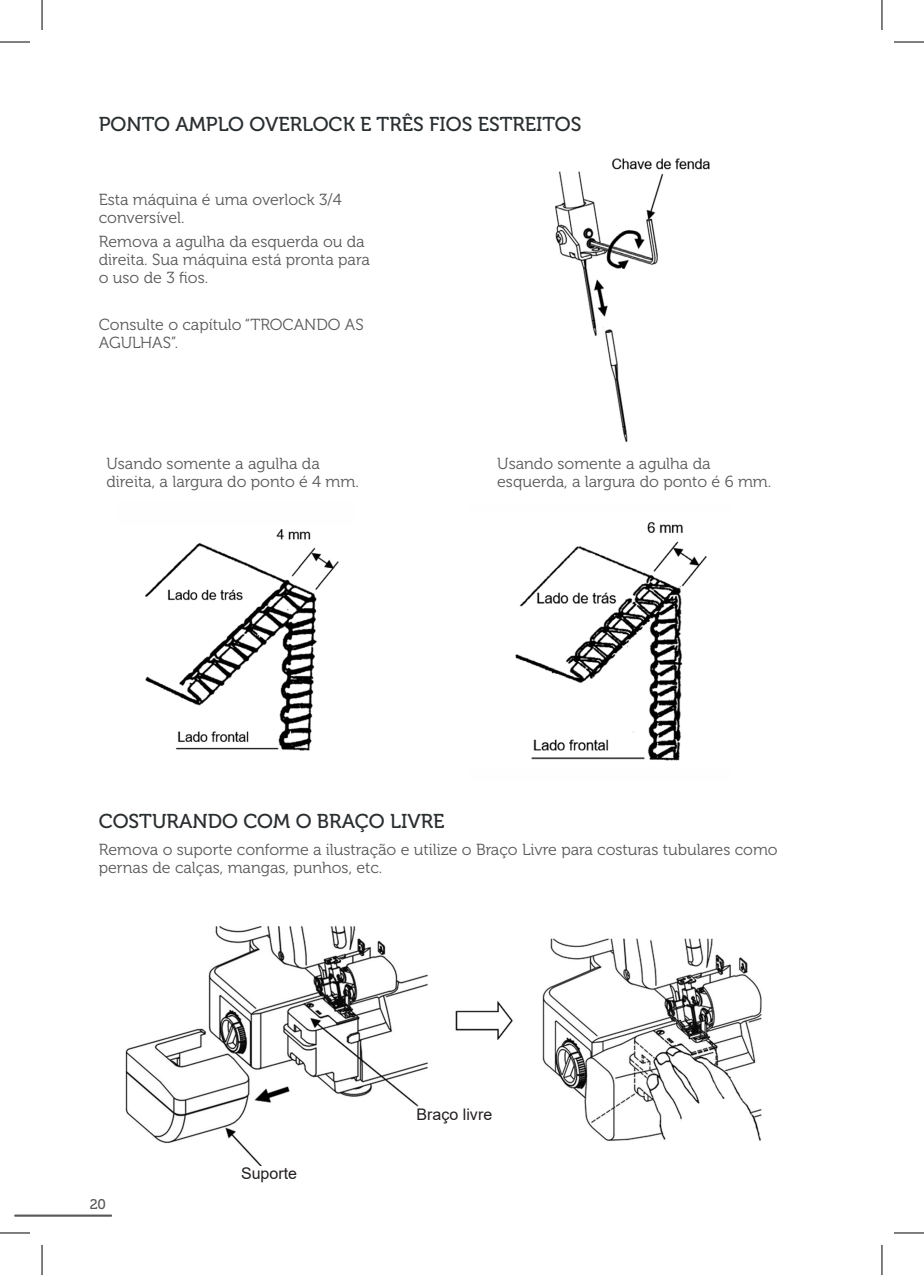
<style>
.page{position:relative;width:924px;height:1275px;background:#fff}
.page>*{position:absolute;margin:0;border:0;box-sizing:border-box;transform-origin:0 0}
.t1{font:20px "Museo 500";color:#2a2e30}
.t2{font:16px/18px "Museo 300";color:#57585a}
.t3{font:16px "Arial";color:#231f20}
.t4{font:14px "Museo 500";color:#57585a}
</style>
<div class="page">
<hr style="left:14px;top:1214px;width:98px;height:2px;background:#57585a">
<img style="left:555px;top:158px;width:155px;height:284px">
<img style="left:145px;top:529px;width:194px;height:222px">
<img style="left:515px;top:521px;width:192px;height:240px">
<img style="left:125px;top:926px;width:637px;height:240px">
<hr style="left:0;top:42px;width:30px;height:1px;background:#000">
<hr style="left:893px;top:42px;width:30px;height:1px;background:#000">
<hr style="left:0;top:1232px;width:30px;height:1px;background:#000">
<hr style="left:893px;top:1232px;width:30px;height:1px;background:#000">
<hr style="left:42px;top:0;width:1px;height:30px;background:#000">
<hr style="left:42px;top:1245px;width:1px;height:30px;background:#000">
<hr style="left:881px;top:0;width:1px;height:30px;background:#000">
<hr style="left:881px;top:1245px;width:1px;height:30px;background:#000">
<p class="t1" style="left:99px;top:113px;width:484px">PONTO AMPLO OVERLOCK E TRÊS FIOS ESTREITOS</p>
<p class="t2" style="left:99px;top:191px;width:244px">Esta máquina é uma overlock 3/4 conversível.</p>
<p class="t2" style="left:99px;top:233px;width:272px">Remova a agulha da esquerda ou da direita. Sua máquina está pronta para o uso de 3 fios.</p>
<p class="t2" style="left:99px;top:316px;width:266px">Consulte o capítulo “TROCANDO AS<br>AGULHAS”.</p>
<p class="t2" style="left:106px;top:455px;width:254px">Usando somente a agulha da direita, a largura do ponto é 4 mm.</p>
<p class="t2" style="left:497px;top:455px;width:275px">Usando somente a agulha da esquerda, a largura do ponto é 6 mm.</p>
<p class="t1" style="left:99px;top:810px;width:347px">COSTURANDO COM O BRAÇO LIVRE</p>
<p class="t2" style="left:99px;top:841px;width:680px">Remova o suporte conforme a ilustração e utilize o Braço Livre para costuras tubulares como pernas de calças, mangas, punhos, etc.</p>
<p class="t4" style="left:90px;top:1196px;width:18px">20</p>
<p class="t3" style="left:241px;top:1162px;width:58px">Suporte</p>
<p class="t3" style="left:416px;top:1103px;width:77px">Braço livre</p>
</div>
